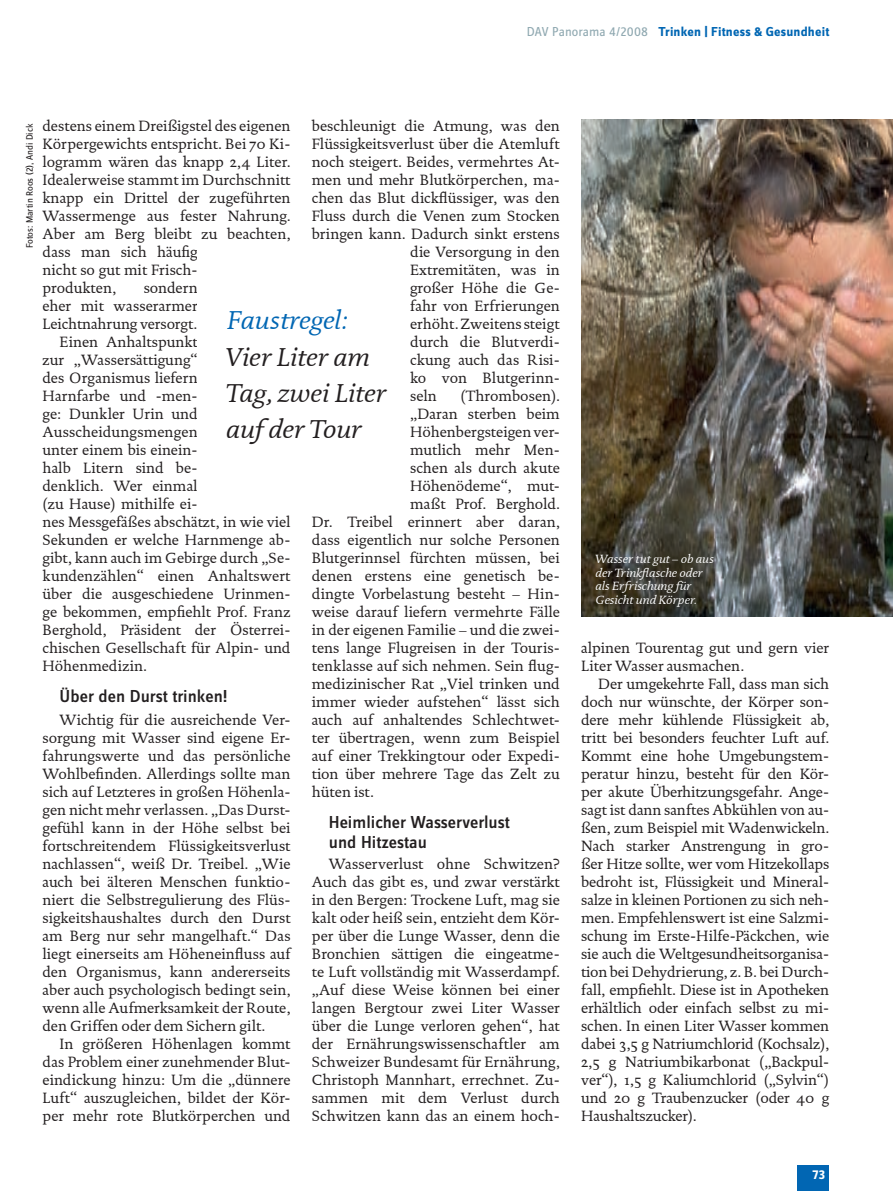
<style>
.page{position:relative;width:893px;height:1191px;background:#fff}
.page>*{position:absolute;margin:0;border:0;box-sizing:border-box;transform-origin:0 0}
.t1{font:italic 25.95px/36.3px "DTL Documenta ST";color:#231f20}
.t2{font:italic 25.95px "DTL Documenta ST";color:#0166b3}
.t3{font:500 18px/19.5px "Zine Sans Dis";color:#231f20}
.t4{font:15px/18px "DTL Documenta ST";color:#231f20;text-align:justify}
.t5{font:700 13.5px "Zine Sans Dis";letter-spacing:.01em;color:#0166b3}
.t6{font:700 13.5px "Zine Sans Dis";color:#fff}
.t7{font:italic 12px/13.5px "DTL Documenta ST";color:#fff}
.t8{font:9.75px "Zine Sans Dis";color:#231f20}
.s1{font-weight:400;color:#90a9b1}
</style>
<div class="page">
<img style="left:581px;top:119px;width:312px;height:498px">
<div style="left:797px;top:1165px;width:32px;height:26px;background:#0166b3"></div>
<p class="t5" style="left:527px;top:25px;width:304px"><span class="s1">DAV Panorama 4/2008</span> Trinken | Fitness &amp; Gesundheit</p>
<p class="t8" style="left:24px;top:248px;width:126px;rotate:-90deg">Fotos: Martin Roos (2), Andi Dick</p>
<p class="t4" style="left:43px;top:117px;width:250px;text-align:left">destens einem Dreißigstel des eigenen<br>Körpergewichts entspricht. Bei 70 Ki&shy;logramm wären das knapp 2,4 Liter.<br>Idealerweise stammt im Durchschnitt knapp ein Drittel der zugeführten<br>Wassermenge aus fester Nahrung.<br>Aber am Berg bleibt zu beachten, dass man sich häufig<br>nicht so gut mit Frisch-<br>produkten,</p>
<p class="t4" style="left:312px;top:117px;width:250px">beschleunigt die Atmung, was den</p>
<p class="t4" style="left:312px;top:135px;width:250px">Flüssigkeitsverlust über die Atemluft</p>
<p class="t4" style="left:312px;top:153px;width:250px">noch steigert. Beides, vermehrtes At-</p>
<p class="t4" style="left:312px;top:171px;width:250px">men und mehr Blutkörperchen, ma-</p>
<p class="t4" style="left:312px;top:189px;width:249px">chen das Blut dickflüssiger, was den</p>
<p class="t4" style="left:312px;top:207px;width:249px">Fluss durch die Venen zum Stocken</p>
<p class="t4" style="left:312px;top:225px;width:250px">bringen kann. Dadurch sinkt erstens</p>
<p class="t4" style="left:410px;top:243px;width:151px">die Versorgung in den</p>
<p class="t4" style="left:410px;top:261px;width:151px">Extremitäten, was in</p>
<p class="t4" style="left:410px;top:279px;width:151px">großer Höhe die Ge-</p>
<p class="t4" style="left:410px;top:297px;width:151px">fahr von Erfrierungen</p>
<p class="t4" style="left:410px;top:315px;width:151px">erhöht. Zweitens steigt</p>
<p class="t4" style="left:410px;top:333px;width:151px">durch die Blutverdi-</p>
<p class="t4" style="left:410px;top:351px;width:151px">ckung auch das Risi-</p>
<p class="t4" style="left:410px;top:369px;width:151px">ko von Blutgerinn-</p>
<p class="t4" style="left:410px;top:387px;width:28px">seln</p>
<p class="t4" style="left:461px;top:387px;width:101px">(Thrombosen).</p>
<p class="t4" style="left:410px;top:405px;width:151px">„Daran sterben beim</p>
<p class="t4" style="left:410px;top:423px;width:151px">Höhenbergsteigen ver-</p>
<p class="t4" style="left:410px;top:441px;width:151px">mutlich mehr Men-</p>
<p class="t4" style="left:410px;top:459px;width:151px">schen als durch akute</p>
<p class="t4" style="left:410px;top:477px;width:151px">Höhenödeme“, mut-</p>
<p class="t4" style="left:410px;top:495px;width:151px">maßt Prof. Berghold.</p>
<p class="t4" style="left:312px;top:513px;width:250px">Dr. Treibel erinnert aber daran,</p>
<p class="t4" style="left:312px;top:531px;width:250px">dass eigentlich nur solche Personen</p>
<p class="t4" style="left:312px;top:549px;width:250px">Blutgerinnsel fürchten müssen, bei</p>
<p class="t4" style="left:312px;top:567px;width:250px">denen erstens eine genetisch be-</p>
<p class="t4" style="left:312px;top:585px;width:250px">dingte Vorbelastung besteht – Hin-</p>
<p class="t4" style="left:312px;top:603px;width:250px">weise darauf liefern vermehrte Fälle</p>
<p class="t4" style="left:312px;top:621px;width:250px">in der eigenen Familie – und die zwei-</p>
<p class="t4" style="left:312px;top:639px;width:250px">tens lange Flugreisen in der Touris-</p>
<p class="t4" style="left:312px;top:657px;width:250px">tenklasse auf sich nehmen. Sein flug-</p>
<p class="t4" style="left:312px;top:675px;width:249px">medizinischer Rat „Viel trinken und</p>
<p class="t4" style="left:312px;top:693px;width:250px">immer wieder aufstehen“ lässt sich</p>
<p class="t4" style="left:312px;top:711px;width:250px">auch auf anhaltendes Schlechtwet-</p>
<p class="t4" style="left:312px;top:729px;width:250px">ter übertragen, wenn zum Beispiel</p>
<p class="t4" style="left:312px;top:747px;width:249px">auf einer Trekkingtour oder Expedi-</p>
<p class="t4" style="left:312px;top:765px;width:249px">tion über mehrere Tage das Zelt zu</p>
<p class="t4" style="left:312px;top:783px;width:64px">hüten ist.</p>
<p class="t3" style="left:329px;top:813px;width:182px">Heimlicher Wasserverlust und Hitzestau</p>
<p class="t4" style="left:312px;top:855px;width:250px;text-indent:17px">Wasserverlust ohne Schwitzen?<br>Auch das gibt es, und zwar verstärkt in den Bergen: Trockene Luft, mag sie kalt oder heiß sein, entzieht dem Kör&shy;per über die Lunge Wasser, denn die Bronchien sättigen die eingeatme&shy;te Luft vollständig mit Wasserdampf. „Auf diese Weise können bei einer langen Bergtour zwei Liter Wasser über die Lunge verloren gehen“, hat der Ernährungswissenschaftler am Schweizer Bundesamt für Ernährung, Christoph Mannhart, errechnet. Zu&shy;sammen mit dem Verlust durch Schwitzen kann das an einem hoch-</p>
<p class="t4" style="left:144px;top:279px;width:56px">sondern</p>
<p class="t4" style="left:43px;top:297px;width:157px">eher mit wasserarmer</p>
<p class="t4" style="left:43px;top:315px;width:156px">Leichtnahrung versorgt.</p>
<p class="t4" style="left:60px;top:333px;width:140px">Einen Anhaltspunkt</p>
<p class="t4" style="left:43px;top:351px;width:157px">zur „Wassersättigung“</p>
<p class="t4" style="left:43px;top:369px;width:157px">des Organismus liefern</p>
<p class="t4" style="left:43px;top:387px;width:157px">Harnfarbe und -men-</p>
<p class="t4" style="left:43px;top:405px;width:157px">ge: Dunkler Urin und</p>
<p class="t4" style="left:43px;top:423px;width:157px">Ausscheidungsmengen</p>
<p class="t4" style="left:43px;top:441px;width:157px">unter einem bis einein-</p>
<p class="t4" style="left:43px;top:459px;width:157px">halb Litern sind be-</p>
<p class="t4" style="left:43px;top:477px;width:157px">denklich. Wer einmal</p>
<p class="t4" style="left:43px;top:495px;width:157px">(zu Hause) mithilfe ei-</p>
<p class="t4" style="left:43px;top:513px;width:249px">nes Messgefäßes abschätzt, in wie viel</p>
<p class="t4" style="left:43px;top:531px;width:250px">Sekunden er welche Harnmenge ab-</p>
<p class="t4" style="left:43px;top:549px;width:250px">gibt, kann auch im Gebirge durch „Se-</p>
<p class="t4" style="left:43px;top:567px;width:250px">kundenzählen“ einen Anhaltswert</p>
<p class="t4" style="left:43px;top:585px;width:250px">über die ausgeschiedene Urinmen-</p>
<p class="t4" style="left:43px;top:603px;width:250px">ge bekommen, empfiehlt Prof. Franz</p>
<p class="t4" style="left:43px;top:621px;width:250px">Berghold, Präsident der Österrei-</p>
<p class="t4" style="left:43px;top:639px;width:250px">chischen Gesellschaft für Alpin- und</p>
<p class="t4" style="left:43px;top:657px;width:106px">Höhenmedizin.</p>
<p class="t3" style="left:60px;top:687px;width:170px">Über den Durst trinken!</p>
<p class="t4" style="left:43px;top:711px;width:250px;text-indent:17px">Wichtig für die ausreichende Ver&shy;sorgung mit Wasser sind eigene Er&shy;fahrungswerte und das persönliche Wohlbefinden. Allerdings sollte man sich auf Letzteres in großen Höhenla&shy;gen nicht mehr verlassen. „Das Durst&shy;gefühl kann in der Höhe selbst bei fortschreitendem Flüssigkeitsverlust nachlassen“, weiß Dr. Treibel. „Wie auch bei älteren Menschen funktio&shy;niert die Selbstregulierung des Flüs&shy;sigkeitshaushaltes durch den Durst am Berg nur sehr mangelhaft.“ Das liegt einerseits am Höheneinfluss auf den Organismus, kann andererseits aber auch psychologisch bedingt sein, wenn alle Aufmerksamkeit der Route, den Griffen oder dem Sichern gilt.</p>
<p class="t4" style="left:43px;top:1035px;width:250px;text-indent:17px">In größeren Höhenlagen kommt das Problem einer zunehmender Blut&shy;eindickung hinzu: Um die „dünnere Luft“ auszugleichen, bildet der Kör&shy;per mehr rote Blutkörperchen und</p>
<h1 class="t2" style="left:226px;top:305px;width:123px">Faustregel:</h1>
<h1 class="t1" style="left:226px;top:338px;width:162px">Vier Liter am<br>Tag, zwei Liter auf der Tour</h1>
<p class="t7" style="left:596px;top:552px;width:120px">Wasser tut gut – ob aus der Trinkflasche oder als Erfrischung für<br>Gesicht und Körper.</p>
<p class="t4" style="left:581px;top:639px;width:249px">alpinen Tourentag gut und gern vier<br>Liter Wasser ausmachen.</p>
<p class="t4" style="left:581px;top:675px;width:250px;text-indent:17px">Der umgekehrte Fall, dass man sich doch nur wünschte, der Körper son&shy;dere mehr kühlende Flüssigkeit ab, tritt bei besonders feuchter Luft auf.<br>Kommt eine hohe Umgebungstem&shy;peratur hinzu, besteht für den Kör&shy;per akute Überhitzungsgefahr. Ange&shy;sagt ist dann sanftes Abkühlen von au&shy;ßen, zum Beispiel mit Wadenwickeln.<br>Nach starker Anstrengung in gro&shy;ßer Hitze sollte, wer vom Hitzekollaps bedroht ist, Flüssigkeit und Mineral&shy;salze in kleinen Portionen zu sich neh&shy;men. Empfehlenswert ist eine Salzmi&shy;schung im Erste-Hilfe-Päckchen, wie sie auch die Weltgesundheitsorganisa&shy;tion bei Dehydrierung, z. B. bei Durch&shy;fall, empfiehlt. Diese ist in Apotheken erhältlich oder einfach selbst zu mi&shy;schen. In einen Liter Wasser kommen dabei 3,5 g Natriumchlorid (Kochsalz), 2,5 g Natriumbikarbonat („Backpul&shy;ver“), 1,5 g Kaliumchlorid („Sylvin“) und 20 g Traubenzucker (oder 40 g Haushaltszucker).</p>
<p class="t6" style="left:812px;top:1167px;width:14px">73</p>
</div>
